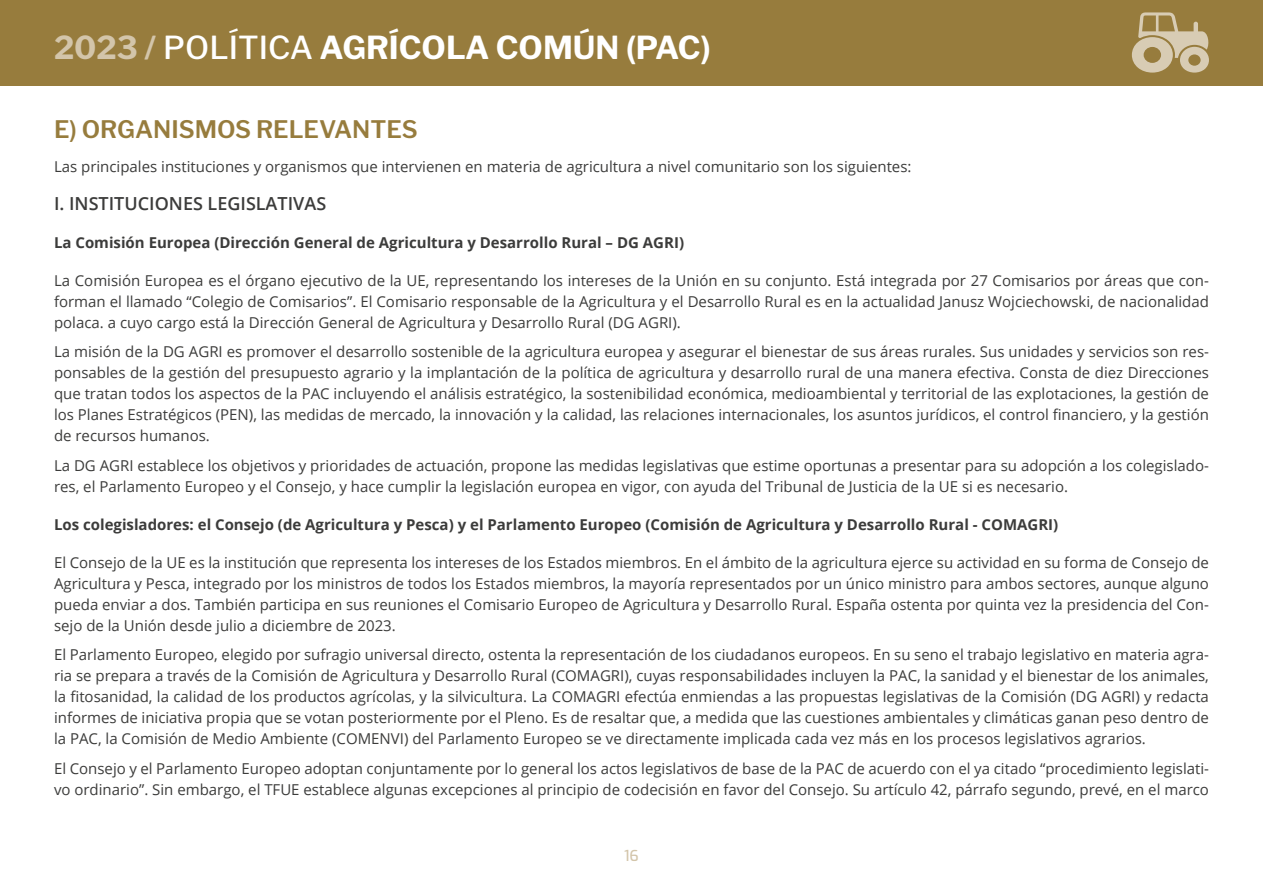
<style>
.page{position:relative;width:1263px;height:893px;background:#fff}
.page>*{position:absolute;margin:0;border:0;box-sizing:border-box;transform-origin:0 0}
.t1{font:700 31.5px "Libre Franklin";color:#fff}
.t2{font:600 24px "Libre Franklin";color:#977c3d}
.t3{font:600 18px "Open Sans";color:#3c3c3b}
.t4{font:15px/21px "Open Sans";color:#3c3c3b;text-align:justify}
.t5{font:700 15px "Open Sans";color:#3c3c3b}
.t6{font:500 15px "Exo";color:#d3c5aa}
.s1{color:#d3c5aa}
.s2{font-weight:500}
</style>
<div class="page">
<div style="left:0;top:0;width:1263px;height:85px;background:#977c3d"></div>
<svg style="left:1132px;top:12px;width:77px;height:61px"></svg>
<h1 class="t1" style="left:54px;top:23px;width:658px"><span class="s1">2023 /</span> <span class="s2">POLÍTICA</span> AGRÍCOLA COMÚN (PAC)</h1>
<h2 class="t2" style="left:54px;top:110px;width:365px">E) ORGANISMOS RELEVANTES</h2>
<p class="t4" style="left:54px;top:155px;width:859px">Las principales instituciones y organismos que intervienen en materia de agricultura a nivel comunitario son los siguientes:</p>
<p class="t3" style="left:54px;top:191px;width:274px">I. INSTITUCIONES LEGISLATIVAS</p>
<p class="t5" style="left:54px;top:232px;width:631px">La Comisión Europea (Dirección General de Agricultura y Desarrollo Rural – DG AGRI)</p>
<p class="t4" style="left:54px;top:269px;width:1156px">La Comisión Europea es el órgano ejecutivo de la UE, representando los intereses de la Unión en su conjunto. Está integrada por 27 Comisarios por áreas que con&shy;forman el llamado “Colegio de Comisarios”. El Comisario responsable de la Agricultura y el Desarrollo Rural es en la actualidad Janusz Wojciechowski, de nacionalidad polaca. a cuyo cargo está la Dirección General de Agricultura y Desarrollo Rural (DG AGRI).</p>
<p class="t4" style="left:54px;top:341px;width:1156px">La misión de la DG AGRI es promover el desarrollo sostenible de la agricultura europea y asegurar el bienestar de sus áreas rurales. Sus unidades y servicios son res&shy;ponsables de la gestión del presupuesto agrario y la implantación de la política de agricultura y desarrollo rural de una manera efectiva. Consta de diez Direcciones que tratan todos los aspectos de la PAC incluyendo el análisis estratégico, la sostenibilidad económica, medioambiental y territorial de las explotaciones, la gestión de los Planes Estratégicos (PEN), las medidas de mercado, la innovación y la calidad, las relaciones internacionales, los asuntos jurídicos, el control financiero, y la gestión de recursos humanos.</p>
<p class="t4" style="left:54px;top:454px;width:1156px">La DG AGRI establece los objetivos y prioridades de actuación, propone las medidas legislativas que estime oportunas a presentar para su adopción a los colegislado&shy;res, el Parlamento Europeo y el Consejo, y hace cumplir la legislación europea en vigor, con ayuda del Tribunal de Justicia de la UE si es necesario.</p>
<p class="t5" style="left:54px;top:514px;width:1006px">Los colegisladores: el Consejo (de Agricultura y Pesca) y el Parlamento Europeo (Comisión de Agricultura y Desarrollo Rural - COMAGRI)</p>
<p class="t4" style="left:54px;top:551px;width:1156px">El Consejo de la UE es la institución que representa los intereses de los Estados miembros. En el ámbito de la agricultura ejerce su actividad en su forma de Consejo de Agricultura y Pesca, integrado por los ministros de todos los Estados miembros, la mayoría representados por un único ministro para ambos sectores, aunque alguno pueda enviar a dos. También participa en sus reuniones el Comisario Europeo de Agricultura y Desarrollo Rural. España ostenta por quinta vez la presidencia del Con&shy;sejo de la Unión desde julio a diciembre de 2023.</p>
<p class="t4" style="left:54px;top:644px;width:1156px">El Parlamento Europeo, elegido por sufragio universal directo, ostenta la representación de los ciudadanos europeos. En su seno el trabajo legislativo en materia agra&shy;ria se prepara a través de la Comisión de Agricultura y Desarrollo Rural (COMAGRI), cuyas responsabilidades incluyen la PAC, la sanidad y el bienestar de los animales, la fitosanidad, la calidad de los productos agrícolas, y la silvicultura. La COMAGRI efectúa enmiendas a las propuestas legislativas de la Comisión (DG AGRI) y redacta informes de iniciativa propia que se votan posteriormente por el Pleno. Es de resaltar que, a medida que las cuestiones ambientales y climáticas ganan peso dentro de la PAC, la Comisión de Medio Ambiente (COMENVI) del Parlamento Europeo se ve directamente implicada cada vez más en los procesos legislativos agrarios.</p>
<p class="t4" style="left:54px;top:757px;width:1156px">El Consejo y el Parlamento Europeo adoptan conjuntamente por lo general los actos legislativos de base de la PAC de acuerdo con el ya citado “procedimiento legislati&shy;vo ordinario”. Sin embargo, el TFUE establece algunas excepciones al principio de codecisión en favor del Consejo. Su artículo 42, párrafo segundo, prevé, en el marco</p>
<p class="t6" style="left:624px;top:845px;width:16px">16</p>
</div>
